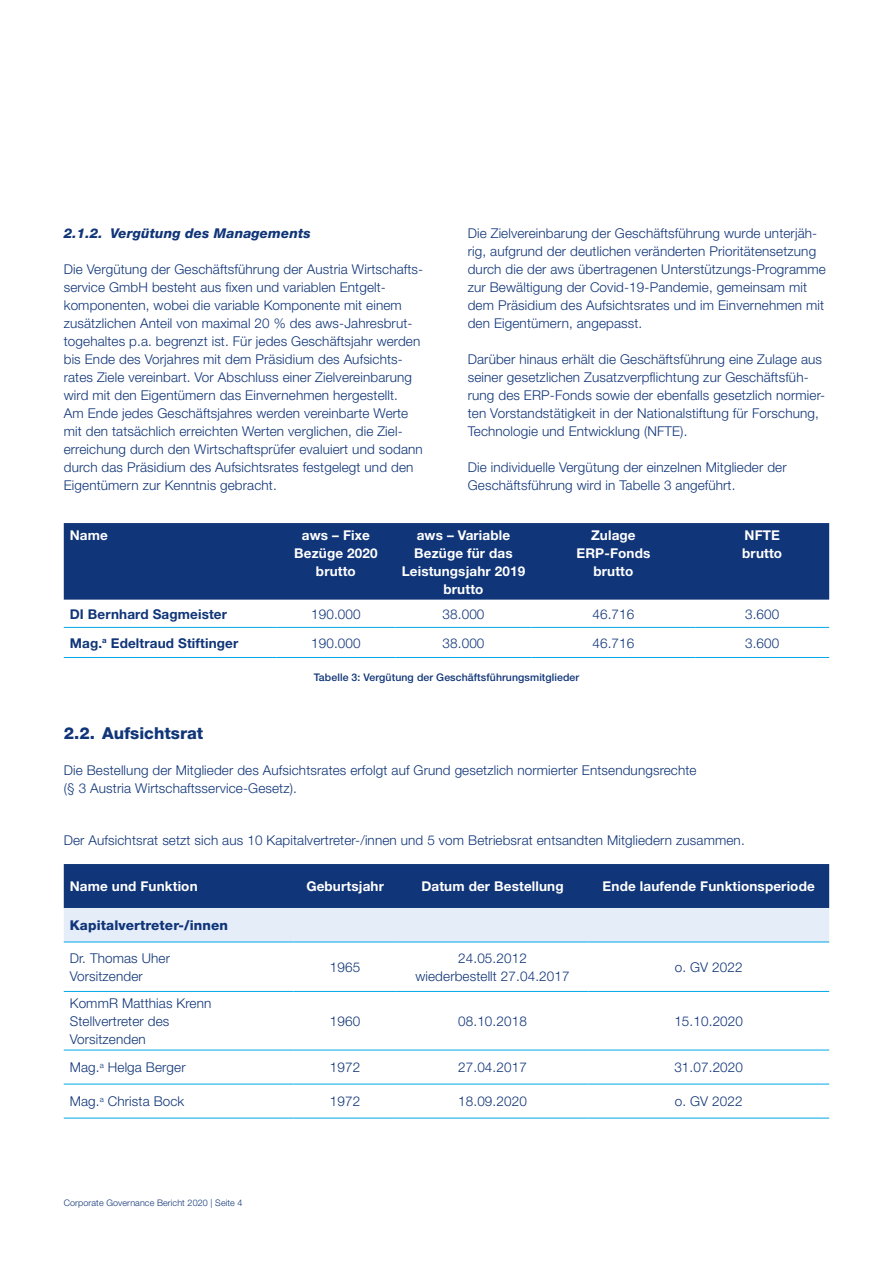
<style>
.page{position:relative;width:893px;height:1263px;background:#fff}
.page>*{position:absolute;margin:0;border:0;box-sizing:border-box;transform-origin:0 0}
.H2_subheadline{font:800 16.5px "Helvetica Neue LT";color:#103578}
.P_LT{font:300 13.5px/18px "Helvetica Neue LT";letter-spacing:.01em;color:#103578}
.TH_e_Spalte{font:700 13.5px/18px "Helvetica Neue LT";letter-spacing:.01em;color:#fff;text-align:center}
.TD{font:300 13.5px "Helvetica Neue LT";letter-spacing:.01em;color:#103578}
.TH_e_Zeile{font:300 13.5px "Helvetica Neue LT";letter-spacing:.01em;color:#103578}
.TH_e_Zeile-2{font:700 13.5px "Helvetica Neue LT";letter-spacing:.01em;color:#103578}
.H3_Sub-Sub-Headline{font:italic 800 13.5px "Helvetica Neue LT";letter-spacing:.01em;color:#103578}
.TH_e_Spalte-2{font:800 13.5px "Helvetica Neue LT";letter-spacing:.01em;color:#103578}
.P_LT-2{font:500 10.5px "Helvetica Neue LT";letter-spacing:.01em;color:#103578}
.t1{font:300 9px "Helvetica Neue LT";letter-spacing:.01em;color:#103578}
</style>
<div class="page">
<div style="left:64px;top:523px;width:765px;height:77px;background:#103578"></div>
<hr style="left:64px;top:627px;width:212px;height:1px;background:#00a8e7">
<hr style="left:276px;top:627px;width:119px;height:1px;background:#00a8e7">
<hr style="left:395px;top:627px;width:136px;height:1px;background:#00a8e7">
<hr style="left:531px;top:627px;width:164px;height:1px;background:#00a8e7">
<hr style="left:695px;top:627px;width:134px;height:1px;background:#00a8e7">
<hr style="left:64px;top:657px;width:212px;height:1px;background:#00a8e7">
<hr style="left:276px;top:657px;width:119px;height:1px;background:#00a8e7">
<hr style="left:395px;top:657px;width:136px;height:1px;background:#00a8e7">
<hr style="left:531px;top:657px;width:164px;height:1px;background:#00a8e7">
<hr style="left:695px;top:657px;width:134px;height:1px;background:#00a8e7">
<svg style="left:64px;top:864px;width:765px;height:78px;background:#6b84b0"></svg>
<hr style="left:64px;top:942px;width:229px;height:1px;background:#00a8e7">
<hr style="left:293px;top:942px;width:104px;height:1px;background:#00a8e7">
<hr style="left:397px;top:942px;width:191px;height:1px;background:#00a8e7">
<hr style="left:588px;top:942px;width:241px;height:1px;background:#00a8e7">
<hr style="left:64px;top:991px;width:229px;height:1px;background:#00a8e7">
<hr style="left:293px;top:991px;width:104px;height:1px;background:#00a8e7">
<hr style="left:397px;top:991px;width:191px;height:1px;background:#00a8e7">
<hr style="left:588px;top:991px;width:241px;height:1px;background:#00a8e7">
<hr style="left:64px;top:1050px;width:229px;height:1px;background:#00a8e7">
<hr style="left:293px;top:1050px;width:104px;height:1px;background:#00a8e7">
<hr style="left:397px;top:1050px;width:191px;height:1px;background:#00a8e7">
<hr style="left:588px;top:1050px;width:241px;height:1px;background:#00a8e7">
<hr style="left:64px;top:1084px;width:229px;height:1px;background:#00a8e7">
<hr style="left:293px;top:1084px;width:104px;height:1px;background:#00a8e7">
<hr style="left:397px;top:1084px;width:191px;height:1px;background:#00a8e7">
<hr style="left:588px;top:1084px;width:241px;height:1px;background:#00a8e7">
<hr style="left:64px;top:1118px;width:229px;height:1px;background:#00a8e7">
<hr style="left:293px;top:1118px;width:104px;height:1px;background:#00a8e7">
<hr style="left:397px;top:1118px;width:191px;height:1px;background:#00a8e7">
<hr style="left:588px;top:1118px;width:241px;height:1px;background:#00a8e7">
<h3 class="H3_Sub-Sub-Headline" style="left:64px;top:225px;width:249px">2.1.2. Vergütung des Managements</h3>
<p class="P_LT" style="left:64px;top:260px;width:361px">Die Vergütung der Geschäftsführung der Austria Wirtschafts&shy;service GmbH besteht aus fixen und variablen Entgelt&shy;komponenten, wobei die variable Komponente mit einem zusätzlichen Anteil von maximal 20 % des aws-Jahresbrut&shy;togehaltes p.a. begrenzt ist. Für jedes Geschäftsjahr werden bis Ende des Vorjahres mit dem Präsidium des Aufsichts&shy;rates Ziele vereinbart. Vor Abschluss einer Zielvereinbarung wird mit den Eigentümern das Einvernehmen hergestellt.<br>Am Ende jedes Geschäftsjahres werden vereinbarte Werte mit den tatsächlich erreichten Werten verglichen, die Ziel&shy;erreichung durch den Wirtschaftsprüfer evaluiert und sodann durch das Präsidium des Aufsichtsrates festgelegt und den Eigentümern zur Kenntnis gebracht.</p>
<p class="P_LT" style="left:468px;top:224px;width:360px">Die Zielvereinbarung der Geschäftsführung wurde unterjäh&shy;rig, aufgrund der deutlichen veränderten Prioritätensetzung durch die der aws übertragenen Unterstützungs-Programme zur Bewältigung der Covid-19-Pandemie, gemeinsam mit dem Präsidium des Aufsichtsrates und im Einvernehmen mit den Eigentümern, angepasst.</p>
<p class="P_LT" style="left:468px;top:350px;width:359px">Darüber hinaus erhält die Geschäftsführung eine Zulage aus seiner gesetzlichen Zusatzverpflichtung zur Geschäftsfüh&shy;rung des ERP-Fonds sowie der ebenfalls gesetzlich normier&shy;ten Vorstandstätigkeit in der Nationalstiftung für Forschung, Technologie und Entwicklung (NFTE).</p>
<p class="P_LT" style="left:468px;top:458px;width:320px">Die individuelle Vergütung der einzelnen Mitglieder der<br>Geschäftsführung wird in Tabelle 3 angeführt.</p>
<p class="TH_e_Spalte" style="left:70px;top:525px;width:40px">Name</p>
<p class="TH_e_Spalte" style="left:294px;top:525px;width:85px">aws – Fixe<br>Bezüge 2020 brutto</p>
<p class="TH_e_Spalte" style="left:402px;top:525px;width:125px">aws – Variable<br>Bezüge für das<br>Leistungsjahr 2019 brutto</p>
<p class="TH_e_Spalte" style="left:576px;top:525px;width:75px">Zulage<br>ERP-Fonds brutto</p>
<p class="TH_e_Spalte" style="left:742px;top:525px;width:41px;text-align:left">NFTE brutto</p>
<p class="TH_e_Zeile-2" style="left:70px;top:605px;width:159px">DI Bernhard Sagmeister</p>
<p class="TD" style="left:311px;top:605px;width:51px">190.000</p>
<p class="TD" style="left:442px;top:605px;width:43px">38.000</p>
<p class="TD" style="left:592px;top:605px;width:43px">46.716</p>
<p class="TD" style="left:745px;top:605px;width:36px">3.600</p>
<p class="TH_e_Zeile-2" style="left:70px;top:634px;width:170px">Mag.<sup>a</sup> Edeltraud Stiftinger</p>
<p class="TD" style="left:311px;top:635px;width:51px">190.000</p>
<p class="TD" style="left:442px;top:635px;width:43px">38.000</p>
<p class="TD" style="left:592px;top:635px;width:43px">46.716</p>
<p class="TD" style="left:745px;top:635px;width:36px">3.600</p>
<p class="P_LT-2" style="left:314px;top:671px;width:267px">Tabelle 3: Vergütung der Geschäftsführungsmitglieder</p>
<h2 class="H2_subheadline" style="left:64px;top:723px;width:141px">2.2. Aufsichtsrat</h2>
<p class="P_LT" style="left:64px;top:761px;width:634px">Die Bestellung der Mitglieder des Aufsichtsrates erfolgt auf Grund gesetzlich normierter Entsendungsrechte</p>
<p class="P_LT" style="left:64px;top:779px;width:235px">(§ 3 Austria Wirtschaftsservice-Gesetz).</p>
<p class="P_LT" style="left:64px;top:830px;width:682px">Der Aufsichtsrat setzt sich aus 10 Kapitalvertreter-/innen und 5 vom Betriebsrat entsandten Mitgliedern zusammen.</p>
<p class="TH_e_Spalte" style="left:70px;top:877px;width:129px">Name und Funktion</p>
<p class="TH_e_Spalte" style="left:306px;top:877px;width:79px">Geburtsjahr</p>
<p class="TH_e_Spalte" style="left:421px;top:877px;width:144px">Datum der Bestellung</p>
<p class="TH_e_Spalte" style="left:603px;top:877px;width:214px">Ende laufende Funktionsperiode</p>
<p class="TH_e_Spalte-2" style="left:70px;top:917px;width:160px">Kapitalvertreter-/innen</p>
<p class="TH_e_Zeile" style="left:70px;top:950px;width:102px">Dr. Thomas Uher</p>
<p class="TH_e_Zeile" style="left:70px;top:968px;width:75px">Vorsitzender</p>
<p class="TD" style="left:458px;top:950px;width:70px">24.05.2012</p>
<p class="TD" style="left:415px;top:968px;width:156px">wiederbestellt 27.04.2017</p>
<p class="TD" style="left:675px;top:959px;width:70px">o. GV 2022</p>
<p class="TD" style="left:330px;top:959px;width:32px">1965</p>
<p class="TH_e_Zeile" style="left:70px;top:995px;width:143px">KommR Matthias Krenn</p>
<p class="TH_e_Zeile" style="left:70px;top:1013px;width:101px">Stellvertreter des</p>
<p class="TH_e_Zeile" style="left:70px;top:1031px;width:78px">Vorsitzenden</p>
<p class="TD" style="left:330px;top:1013px;width:32px">1960</p>
<p class="TD" style="left:458px;top:1013px;width:70px">08.10.2018</p>
<p class="TD" style="left:674px;top:1013px;width:70px">15.10.2020</p>
<p class="TH_e_Zeile" style="left:70px;top:1059px;width:117px">Mag.<sup>a</sup> Helga Berger</p>
<p class="TD" style="left:330px;top:1059px;width:32px">1972</p>
<p class="TD" style="left:458px;top:1059px;width:70px">27.04.2017</p>
<p class="TD" style="left:674px;top:1059px;width:70px">31.07.2020</p>
<p class="TH_e_Zeile" style="left:70px;top:1093px;width:116px">Mag.<sup>a</sup> Christa Bock</p>
<p class="TD" style="left:330px;top:1093px;width:32px">1972</p>
<p class="TD" style="left:458px;top:1093px;width:70px">18.09.2020</p>
<p class="TD" style="left:675px;top:1093px;width:70px">o. GV 2022</p>
<p class="t1" style="left:64px;top:1197px;width:180px">Corporate Governance Bericht 2020 | Seite 4</p>
</div>
